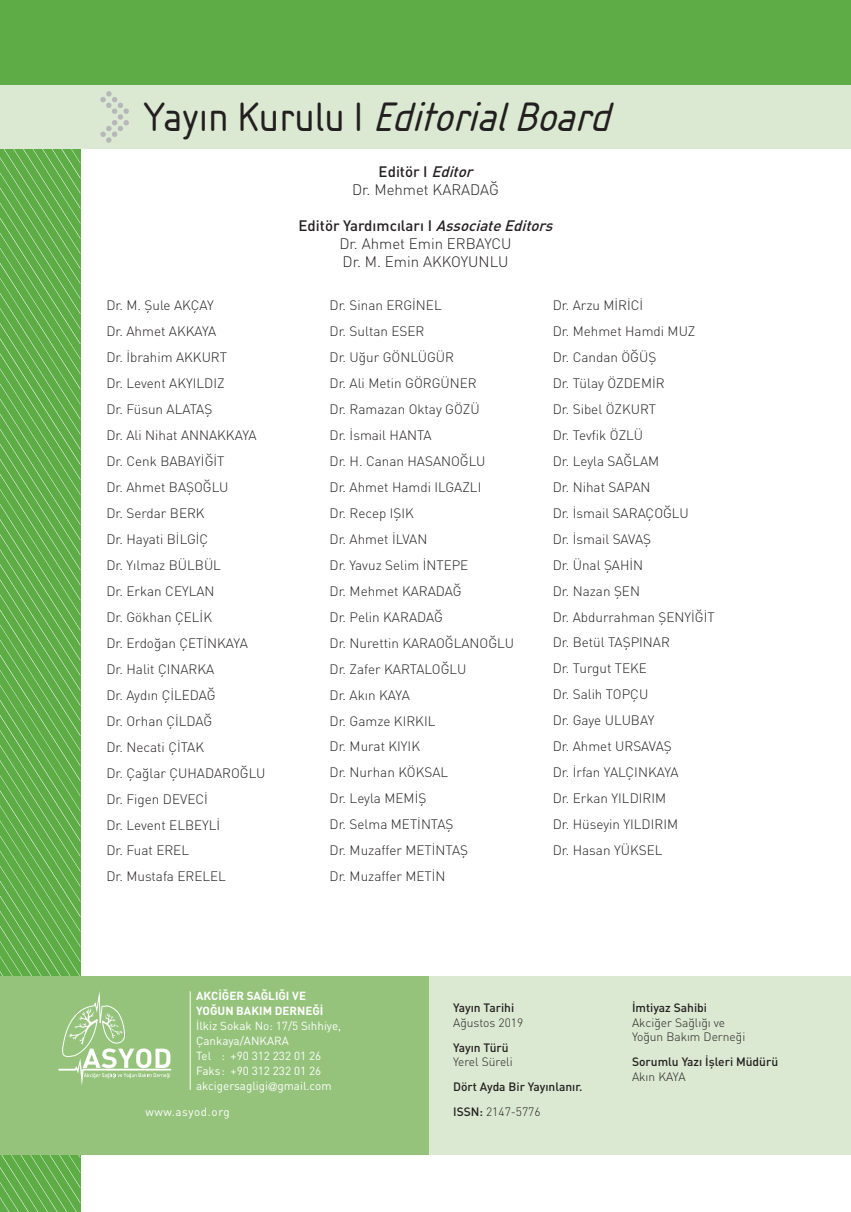
<style>
.page{position:relative;width:851px;height:1212px;background:#fff}
.page>*{position:absolute;margin:0;border:0;box-sizing:border-box;transform-origin:0 0}
.t1{font:italic 42.75px "Isonorm Tr";color:#231f20}
.t2{font:300 15px/18px "DIN Pro";color:#231f20;text-align:center}
.t3{font:300 13.5px/26px "DIN Pro";color:#231f20}
.t4{font:500 12px/24.9px "DIN Pro";color:#231f20}
.t5{font:300 12px/14.4px "DIN Pro";color:#231f20}
.t6{font:11.7px/15px "DIN Pro";color:#fff}
.t7{font:700 11.7px/15px "DIN Pro";color:#fff}
.t8{font:11.7px "DIN Pro";letter-spacing:.05em;color:#fff}
.s1{font-style:normal}
.s2{font-weight:500}
.s3{font-weight:500;font-style:italic}
.s4{font-family:"Helvetica Light Normal Tr"}
.s5{font-weight:300}
</style>
<div class="page">
<div style="left:0;top:0;width:850px;height:85px;background:#5eac45"></div>
<div style="left:0;top:85px;width:850px;height:64px;background:#dce9d2"></div>
<div style="left:0;top:976px;width:850px;height:178px;background:#dce9d2"></div>
<div style="left:0;top:976px;width:428px;height:178px;background:#96c37c"></div>
<svg style="left:0;top:91px;width:171px;height:1121px"></svg>
<hr style="left:190px;top:991px;width:1px;height:99px;background:#fff">
<h1 class="t1" style="left:144px;top:93px;width:480px"><span class="s1">Ya y ı n K u r u l u I</span> EditorialBoard</h1>
<p class="t2" style="left:352px;top:162px;width:148px"><span class="s2">E d i t ö r I</span> <span class="s3">Editor<br></span>Dr. Mehmet KARADAĞ</p>
<p class="t2" style="left:298px;top:216px;width:260px"><span class="s2">Editör Yardımcıları I</span> <span class="s3">AssociateEditors<br></span>Dr. Ahmet Emin ERBAYCU<br>Dr. M. Emin AKKOYUNLU</p>
<p class="t3" style="left:106px;top:292px;width:161px">Dr. M. Şule AKÇAY<br>Dr. Ahmet AKKAYA<br>Dr. İbrahim AKKURT<br>Dr. Levent AKYILDIZ<br>Dr. Füsun ALATAŞ<br>Dr. Ali Nihat ANNAKKAYA<br>Dr. Cenk BABAYİĞİT<br>Dr. Ahmet BAŞOĞLU<br>Dr. Serdar BERK<br>Dr. Hayati BİLGİÇ<br>Dr. Yılmaz BÜLBÜL<br>Dr. Erkan CEYLAN<br>Dr. Gökhan ÇELİK<br>Dr. Erdoğan ÇETİNKAYA<br>Dr. Halit ÇINARKA<br>Dr. Aydın ÇİLEDAĞ<br>Dr. Orhan ÇİLDAĞ<br>Dr. Necati ÇİTAK<br>Dr. Çağlar ÇUHADAROĞLU<br>Dr. Figen DEVECİ<br>Dr. Levent ELBEYLİ<br>Dr. Fuat EREL<br>Dr. Mustafa ERELEL</p>
<p class="t3" style="left:329px;top:291px;width:186px">Dr. Sinan ERGİNEL<br>Dr. Sultan ESER<br>Dr. Uğur GÖNLÜGÜR<br>Dr. Ali Metin GÖRGÜNER<br>Dr. Ramazan Oktay GÖZÜ<br>Dr. İsmail HANTA<br>Dr. H. Canan HASANOĞLU<br>Dr. Ahmet Hamdi ILGAZLI<br>Dr. Recep IŞIK<br>Dr. Ahmet İLVAN<br>Dr. Yavuz Selim İNTEPE<br>Dr. Mehmet KARADAĞ<br>Dr. Pelin KARADAĞ<br>Dr. Nurettin KARAOĞLANOĞLU<br>Dr. Zafer KARTALOĞLU<br>Dr. Akın KAYA<br>Dr. Gamze KIRKIL<br>Dr. Murat KIYIK<br>Dr. Nurhan KÖKSAL<br>Dr. Leyla MEMİŞ<br>Dr. Selma METİNTAŞ<br>Dr. Muzaffer METİNTAŞ<br>Dr. Muzaffer METİN</p>
<p class="t3" style="left:552px;top:291px;width:163px">Dr. Arzu MİRİCİ<br>Dr. Mehmet Hamdi MUZ<br>Dr. Candan ÖĞÜŞ<br>Dr. Tülay ÖZDEMİR<br>Dr. Sibel ÖZKURT<br>Dr. Tevfik ÖZLÜ<br>Dr. Leyla SAĞLAM<br>Dr. Nihat SAPAN<br>Dr. İsmail SARAÇOĞLU<br>Dr. İsmail SAVAŞ<br>Dr. Ünal ŞAHİN<br>Dr. Nazan ŞEN<br>Dr. Abdurrahman ŞENYİĞİT<br>Dr. Betül TAŞPINAR<br>Dr. Turgut TEKE<br>Dr. Salih TOPÇU<br>Dr. Gaye ULUBAY<br>Dr. Ahmet URSAVAŞ<br>Dr. İrfan YALÇINKAYA<br>Dr. Erkan YILDIRIM<br>Dr. Hüseyin YILDIRIM<br>Dr. Hasan YÜKSEL</p>
<p class="t7" style="left:196px;top:988px;width:129px">AKCİĞER SAĞLIĞI VE<br>YOĞUN BAKIM DERNEĞİ</p>
<p class="t6" style="left:196px;top:1018px;width:147px">İlkiz Sokak No: 17/5 Sıhhiye,<br>Çankaya/ANKARA<br>Tel : +90 312 232 01 26<br>Faks: +90 312 232 01 26 akcigersagligi<span class="s4">@</span>gmail.com</p>
<p class="t8" style="left:145px;top:1104px;width:86px">www.asyod.org</p>
<p class="t4" style="left:453px;top:995px;width:63px">Yayın Tarihi</p>
<p class="t5" style="left:453px;top:1015px;width:72px">Ağustos 2019</p>
<p class="t4" style="left:453px;top:1034px;width:57px">Yayın Türü</p>
<p class="t5" style="left:453px;top:1054px;width:61px">Yerel Süreli</p>
<p class="t4" style="left:453px;top:1074px;width:131px">Dört Ayda Bir Yayınlanır.<br>ISSN: <span class="s5">2147-5776</span></p>
<p class="t4" style="left:632px;top:995px;width:76px">İmtiyaz Sahibi</p>
<p class="t5" style="left:632px;top:1015px;width:115px">Akciğer Sağlığı ve<br>Yoğun Bakım Derneği</p>
<p class="t4" style="left:632px;top:1049px;width:148px">Sorumlu Yazı İşleri Müdürü</p>
<p class="t5" style="left:632px;top:1068px;width:55px">Akın KAYA</p>
</div>
